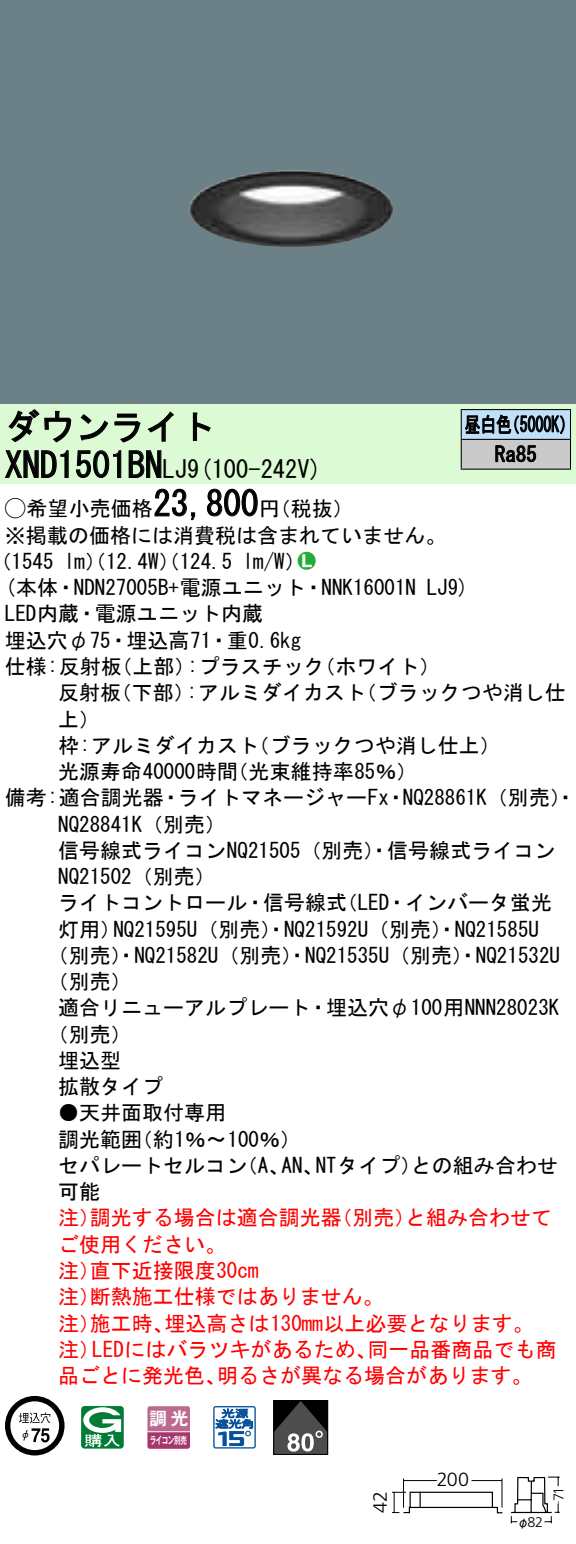
<style>
.page{position:relative;width:576px;height:1544px;background:#fff}
.page>*{position:absolute;margin:0;border:0;box-sizing:border-box;transform-origin:0 0}
.t1{font:35px "MS Gothic";color:#000}
.t2{font:24.5px "MS Gothic";color:#000}
.t3{font:21px/26.2px "MS Gothic";color:#000}
.t4{font:21px/26.2px "MS Gothic";color:#f00}
.t5{font:21px/29.8px "MS Gothic";color:#000;scale:.75 1}
.t6{font:21px "Ford Classification 1";color:#23ac38}
.t7{font:300 19.25px "Frutiger LT Std";color:#000}
.t8{font:17.5px "Gothic MB101 Pro De Bold 90 pv RKSJ H";color:#fff}
.t9{font:300 14px "Frutiger LT Std";color:#000}
.t10{font:11.55px "Gothic MB101 Pro Regular 90 pv RKSJ H";color:#000}
.t11{font:10.15px "Gothic MB101 Pro De Bold 90 pv RKSJ H";letter-spacing:-.05em;color:#fff;scale:.65 1}
.s1{font-size:24.5px}
.s2{font-family:"Ford Classification 1"}
.s3{color:#fff}
</style>
<div class="page">
<div style="left:0;top:0;width:575px;height:404px;background:#6c8087"></div>
<img style="left:189px;top:170px;width:204px;height:77px">
<div style="left:0;top:404px;width:575px;height:79px;background:#dcfad4"></div>
<svg style="left:8px;top:409px;width:64px;height:34px"></svg>
<svg style="left:80px;top:413px;width:60px;height:30px"></svg>
<svg style="left:147px;top:411px;width:26px;height:31px"></svg>
<svg style="left:192px;top:412px;width:19px;height:29px"></svg>
<svg style="left:5px;top:450px;width:64px;height:28px"></svg>
<svg style="left:76px;top:450px;width:46px;height:28px"></svg>
<svg style="left:128px;top:450px;width:34px;height:28px"></svg>
<svg style="left:154px;top:488px;width:42px;height:32px"></svg>
<svg style="left:207px;top:488px;width:51px;height:29px"></svg>
<svg style="left:5px;top:1396px;width:59px;height:59px"></svg>
<svg style="left:81px;top:1406px;width:43px;height:42px"></svg>
<svg style="left:147px;top:1406px;width:43px;height:42px;background:#b55984"></svg>
<hr style="left:147px;top:1430px;width:43px;height:2px;background:#fff">
<svg style="left:213px;top:1406px;width:43px;height:42px"></svg>
<div style="left:273px;top:1399px;width:55px;height:55px;border:1px solid #000"></div>
<svg style="left:273px;top:1400px;width:54px;height:54px;background:#464646"></svg>
<div style="left:461px;top:409px;width:109px;height:30px;background:#c1e1fa"></div>
<div style="left:461px;top:439px;width:109px;height:30px;background:#cacaca"></div>
<hr style="left:460px;top:409px;width:110px;height:1px;background:#000">
<hr style="left:569px;top:410px;width:2px;height:29px;background:#000">
<hr style="left:460px;top:439px;width:110px;height:1px;background:#000">
<hr style="left:569px;top:440px;width:2px;height:28px;background:#000">
<hr style="left:460px;top:468px;width:110px;height:2px;background:#000">
<svg style="left:460px;top:410px;width:104px;height:58px"></svg>
<svg style="left:392px;top:1478px;width:111px;height:36px"></svg>
<svg style="left:510px;top:1476px;width:50px;height:48px"></svg>
<h1 class="t1" style="left:5px;top:409px;width:212px">ダウンライト</h1>
<p class="t2" style="left:187px;top:456px;width:136px">(9 100-242 (V</p>
<h1 class="t1" style="left:5px;top:447px;width:184px">XND1501BN<span class="s1">LJ</span></h1>
<h1 class="t1" style="left:153px;top:486px;width:106px">23,800</h1>
<p class="t3" style="left:5px;top:495px;width:442px"><span class="s2">A</span>希望小売価格<br>※掲載の価格には消費税は含まれていません。</p>
<p class="t6" style="left:298px;top:550px;width:19px">2<span class="s3">7</span></p>
<p class="t3" style="left:259px;top:495px;width:96px">（円税抜(</p>
<p class="t3" style="left:243px;top:548px;width:64px">l m (W/</p>
<p class="t3" style="left:-9px;top:548px;width:65px">（1545</p>
<p class="t3" style="left:64px;top:548px;width:169px">lm）（12.4 ）（W 124.5</p>
<p class="t5" style="left:494px;top:409px;width:57px;text-indent:-30px">昼白色<br>Ra85</p>
<p class="t5" style="left:504px;top:409px;width:96px">（5000 (K</p>
<p class="t3" style="left:5px;top:574px;width:412px">(本体・NDN27005 +B 電源ユニット・NNK16001N</p>
<p class="t3" style="left:5px;top:600px;width:259px">LED内蔵・電源ユニット内蔵</p>
<p class="t3" style="left:5px;top:627px;width:297px">埋込穴φ75・埋込高71・重0.6kg</p>
<p class="t3" style="left:314px;top:653px;width:127px">（ホワイト(</p>
<p class="t3" style="left:426px;top:574px;width:44px">LJ (9</p>
<p class="t3" style="left:187px;top:653px;width:139px">:プラスチック</p>
<p class="t3" style="left:5px;top:653px;width:118px">仕様:反射板</p>
<p class="t3" style="left:111px;top:653px;width:85px">（上部）</p>
<p class="t3" style="left:58px;top:679px;width:64px">反射板上(</p>
<p class="t3" style="left:111px;top:679px;width:85px">（下部）</p>
<p class="t3" style="left:355px;top:679px;width:211px">（ブラックつや消し仕</p>
<p class="t3" style="left:187px;top:679px;width:181px">:アルミダイカスト</p>
<p class="t3" style="left:248px;top:732px;width:254px">（ブラックつや消し仕上(</p>
<p class="t3" style="left:227px;top:732px;width:191px;text-indent:-169px">枠:アルミダイカスト<br>（光束維持率85％(</p>
<p class="t3" style="left:58px;top:758px;width:181px">光源寿命40000時間</p>
<p class="t3" style="left:178px;top:784px;width:212px">ライトマネージャーFx</p>
<p class="t3" style="left:5px;top:784px;width:160px">備考:適合調光器</p>
<p class="t3" style="left:58px;top:810px;width:169px">NQ28841 （K 別売(</p>
<p class="t3" style="left:58px;top:837px;width:498px">信号線式ライコンNQ21505（別売）・信号線式ライコン</p>
<p class="t3" style="left:58px;top:863px;width:159px">NQ21502（別売(</p>
<p class="t3" style="left:336px;top:889px;width:217px">（LED・インバータ蛍光</p>
<p class="t3" style="left:402px;top:784px;width:175px">NQ28861 （K 別売・(</p>
<p class="t3" style="left:160px;top:784px;width:23px">・</p>
<p class="t3" style="left:385px;top:784px;width:22px">・</p>
<p class="t3" style="left:113px;top:889px;width:427px;text-indent:-55px">ライトコントロール・信号線式<br>NQ21595 （U 別売）・NQ21592 （U 別売）・NQ21585U</p>
<p class="t3" style="left:58px;top:915px;width:64px">灯用）</p>
<p class="t3" style="left:48px;top:942px;width:513px">（別売）・NQ21582 （U 別売）・NQ21535 （U 別売）・NQ21532U</p>
<p class="t3" style="left:48px;top:968px;width:86px">（別売(</p>
<p class="t3" style="left:58px;top:994px;width:502px">適合リニューアルプレート・埋込穴φ100用NNN28023K</p>
<p class="t3" style="left:48px;top:1020px;width:86px">（別売(</p>
<p class="t3" style="left:58px;top:1047px;width:65px">埋込型</p>
<p class="t3" style="left:58px;top:1073px;width:106px">拡散タイプ</p>
<p class="t3" style="left:132px;top:1099px;width:171px;text-indent:-74px">●天井面取付専用<br>（約1％〜100％(</p>
<p class="t3" style="left:58px;top:1125px;width:85px">調光範囲</p>
<p class="t3" style="left:315px;top:1152px;width:107px">NTタイプ）</p>
<p class="t3" style="left:411px;top:1152px;width:148px">との組み合わせ</p>
<p class="t3" style="left:58px;top:1152px;width:190px">セパレートセルコン可能</p>
<p class="t3" style="left:237px;top:1152px;width:54px">（、A</p>
<p class="t3" style="left:281px;top:1152px;width:43px">AN、</p>
<p class="t4" style="left:90px;top:1204px;width:253px">調光する場合は適合調光器</p>
<p class="t4" style="left:331px;top:1204px;width:85px">（別売）</p>
<p class="t4" style="left:405px;top:1204px;width:148px">と組み合わせて</p>
<p class="t4" style="left:58px;top:1204px;width:43px">注）</p>
<p class="t4" style="left:58px;top:1230px;width:169px">ご使用ください。</p>
<p class="t4" style="left:90px;top:1257px;width:170px">直下近接限度30cm</p>
<p class="t4" style="left:90px;top:1257px;width:295px;text-indent:-32px">注）<br>断熱施工仕様ではありません。</p>
<p class="t4" style="left:58px;top:1283px;width:43px">注）</p>
<p class="t4" style="left:164px;top:1309px;width:370px">埋込高さは130mm以上必要となります。</p>
<p class="t4" style="left:90px;top:1309px;width:85px">施工時、</p>
<p class="t4" style="left:58px;top:1309px;width:43px">注）</p>
<p class="t4" style="left:92px;top:1335px;width:286px">LEDにはバラツキがあるため、</p>
<p class="t4" style="left:367px;top:1335px;width:190px">同一品番商品でも商</p>
<p class="t4" style="left:58px;top:1335px;width:43px">注）</p>
<p class="t4" style="left:58px;top:1362px;width:169px">品ごとに発光色、</p>
<p class="t4" style="left:217px;top:1362px;width:317px">明るさが異なる場合があります。</p>
<p class="t8" style="left:149px;top:1404px;width:41px">調光</p>
<p class="t11" style="left:150px;top:1431px;width:59px">ライコン別売</p>
<p class="t7" style="left:436px;top:1468px;width:34px">200</p>
<p class="t7" style="left:369px;top:1512px;width:23px;rotate:-90deg">42</p>
<p class="t9" style="left:550px;top:1500px;width:15px;rotate:-90deg">71</p>
<p class="t9" style="left:527px;top:1514px;width:17px">82</p>
<p class="t10" style="left:517px;top:1512px;width:13px">φ</p>
</div>
